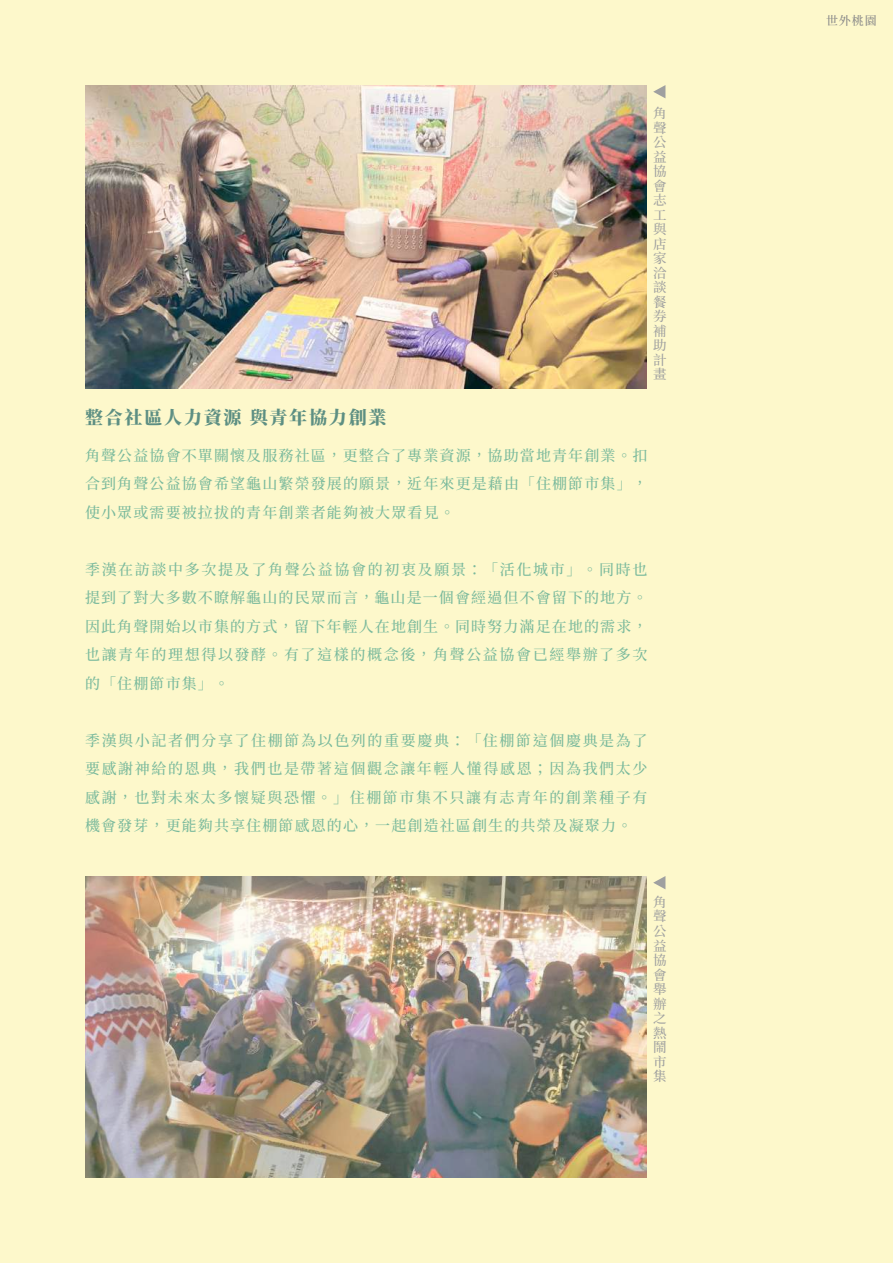
<style>
.page{position:relative;width:893px;height:1263px;background:#fdf8cb}
.page>*{position:absolute;margin:0;border:0;box-sizing:border-box;transform-origin:0 0}
.t1{font:900 18px "Noto Serif CJ Ktc";letter-spacing:.1em;color:#5d8f83}
.t2{font:500 15px/28.5px "Noto Serif CJ Ktc";letter-spacing:.075em;color:#79b99c;text-align:justify}
.t3{font:500 13.5px/14.5px "Noto Serif CJ Ktc";color:#9fa0a0}
.t4{font:500 12px "Noto Serif CJ Ktc";color:#898989}
</style>
<div class="page">
<img style="left:85px;top:876px;width:561px;height:302px">
<img style="left:85px;top:85px;width:561px;height:303px">
<svg style="left:653px;top:85px;width:12px;height:13px"></svg>
<svg style="left:653px;top:876px;width:12px;height:13px"></svg>
<p class="t1" style="left:85px;top:407px;width:303px">整合社區人力資源 與青年協力創業</p>
<p class="t3" style="left:653px;top:106px;width:16px">角聲公益協會志工與店家洽談餐券補助計畫</p>
<p class="t2" style="left:85px;top:441px;width:564px">角聲公益協會不單關懷及服務社區，更整合了專業資源，協助當地青年創業。扣合到角聲公益協會希望龜山繁榮發展的願景，近年來更是藉由「住棚節市集」，使小眾或需要被拉拔的青年創業者能夠被大眾看見。</p>
<p class="t2" style="left:85px;top:555px;width:564px">季漢在訪談中多次提及了角聲公益協會的初衷及願景：「活化城市」。同時也提到了對大多數不瞭解龜山的民眾而言，龜山是一個會經過但不會留下的地方。因此角聲開始以市集的方式，留下年輕人在地創生。同時努力滿足在地的需求，也讓青年的理想得以發酵。有了這樣的概念後，角聲公益協會已經舉辦了多次的「住棚節市集」。</p>
<p class="t2" style="left:85px;top:726px;width:564px">季漢與小記者們分享了住棚節為以色列的重要慶典：「住棚節這個慶典是為了要感謝神給的恩典，我們也是帶著這個觀念讓年輕人懂得感恩；因為我們太少感謝，也對未來太多懷疑與恐懼。」住棚節市集不只讓有志青年的創業種子有機會發芽，更能夠共享住棚節感恩的心，一起創造社區創生的共榮及凝聚力。</p>
<p class="t3" style="left:653px;top:895px;width:15px">角聲公益協會舉辦之熱鬧市集</p>
<p class="t4" style="left:826px;top:14px;width:52px">世外桃園</p>
</div>
